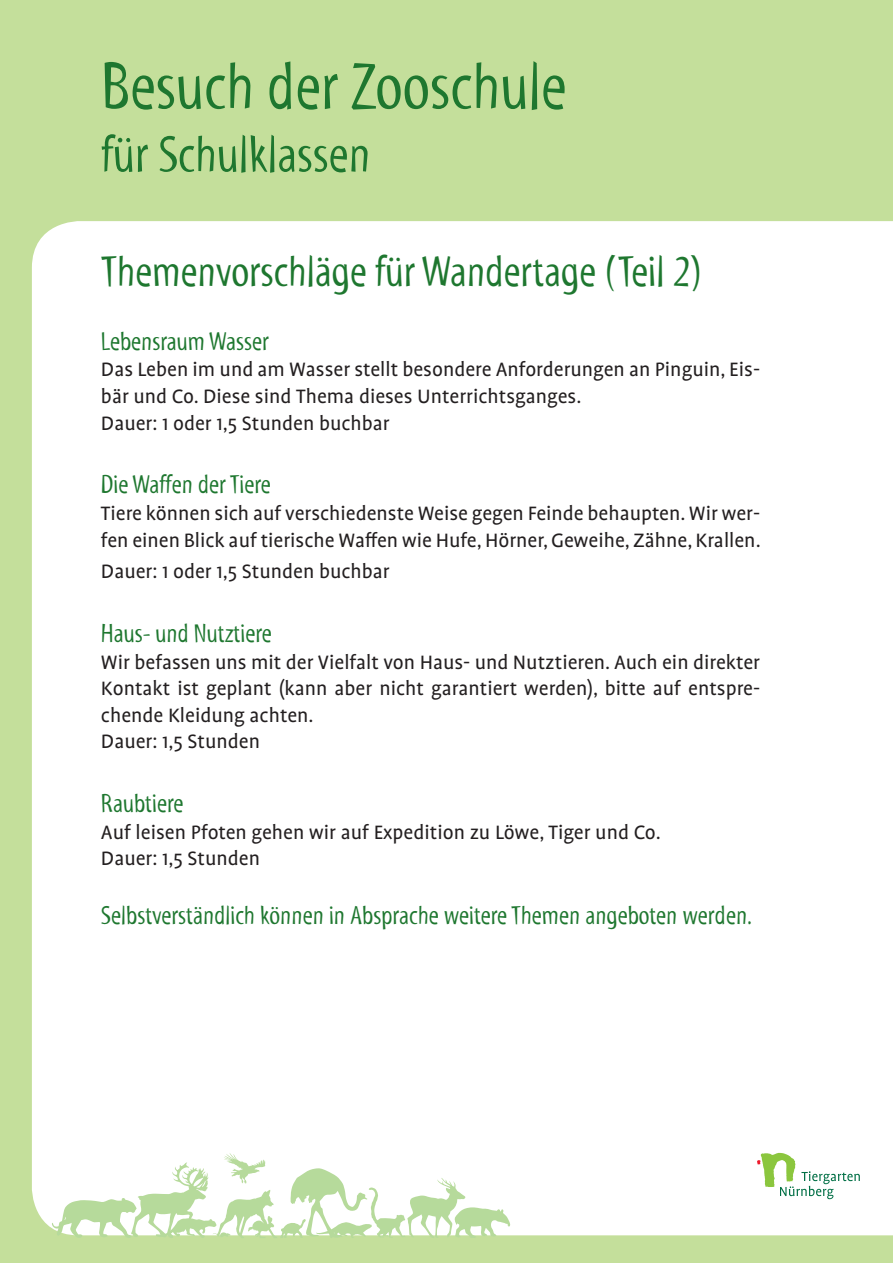
<style>
.page{position:relative;width:893px;height:1263px;background:#c4df9b}
.page>*{position:absolute;margin:0;border:0;box-sizing:border-box;transform-origin:0 0}
.Frage_Orange{font:67.5px "Myriad Std Tilt";color:#1e772f}
.Frage_Orange-2{font:52.5px "Myriad Std Tilt";color:#1e772f}
.Frage_Orange-3{font:44.25px "Myriad Std Tilt";color:#1e772f}
.Frage_Orange-4{font:26.55px "Myriad Std Tilt";color:#1e772f}
.Frage_Orange-5{font:22.2px/26.5px "Profile OT";color:#231f20}
</style>
<div class="page">
<div style="left:32px;top:221px;width:861px;height:1014px;background:#fff"></div>
<svg style="left:757px;top:1153px;width:103px;height:46px;background:#dcecd6"></svg>
<svg style="left:52px;top:1153px;width:458px;height:85px"></svg>
<p class="Frage_Orange" style="left:101px;top:50px;width:467px">Besuch der Zooschule</p>
<p class="Frage_Orange-2" style="left:101px;top:126px;width:271px">für Schulklassen</p>
<p class="Frage_Orange-3" style="left:101px;top:247px;width:603px">Themenvorschläge für Wandertage (Teil 2)</p>
<p class="Frage_Orange-4" style="left:101px;top:327px;width:169px">Lebensraum Wasser</p>
<p class="Frage_Orange-5" style="left:101px;top:358px;width:661px">Das Leben im und am Wasser stellt besondere Anforderungen an Pinguin, Eis&shy;bär und Co. Diese sind Thema dieses Unterrichtsganges.</p>
<p class="Frage_Orange-5" style="left:101px;top:411px;width:290px">Dauer: 1 oder 1,5 Stunden buchbar</p>
<p class="Frage_Orange-4" style="left:101px;top:470px;width:171px">Die Waffen der Tiere</p>
<p class="Frage_Orange-5" style="left:101px;top:501px;width:661px">Tiere können sich auf verschiedenste Weise gegen Feinde behaupten. Wir wer&shy;fen einen Blick auf tierische Waffen wie Hufe, Hörner, Geweihe, Zähne, Krallen.</p>
<p class="Frage_Orange-5" style="left:101px;top:559px;width:290px">Dauer: 1 oder 1,5 Stunden buchbar</p>
<p class="Frage_Orange-4" style="left:101px;top:619px;width:172px">Haus- und Nutztiere</p>
<p class="Frage_Orange-5" style="left:101px;top:650px;width:661px;text-align:justify">Wir befassen uns mit der Vielfalt von Haus- und Nutztieren. Auch ein direkter Kontakt ist geplant (kann aber nicht garantiert werden), bitte auf entspre&shy;chende Kleidung achten.</p>
<p class="Frage_Orange-5" style="left:101px;top:730px;width:161px">Dauer: 1,5 Stunden</p>
<p class="Frage_Orange-4" style="left:101px;top:789px;width:84px">Raubtiere</p>
<p class="Frage_Orange-5" style="left:101px;top:820px;width:561px">Auf leisen Pfoten gehen wir auf Expedition zu Löwe, Tiger und Co.</p>
<p class="Frage_Orange-5" style="left:101px;top:846px;width:161px">Dauer: 1,5 Stunden</p>
<p class="Frage_Orange-4" style="left:101px;top:901px;width:653px">Selbstverständlich können in Absprache weitere Themen angeboten werden.</p>
</div>
